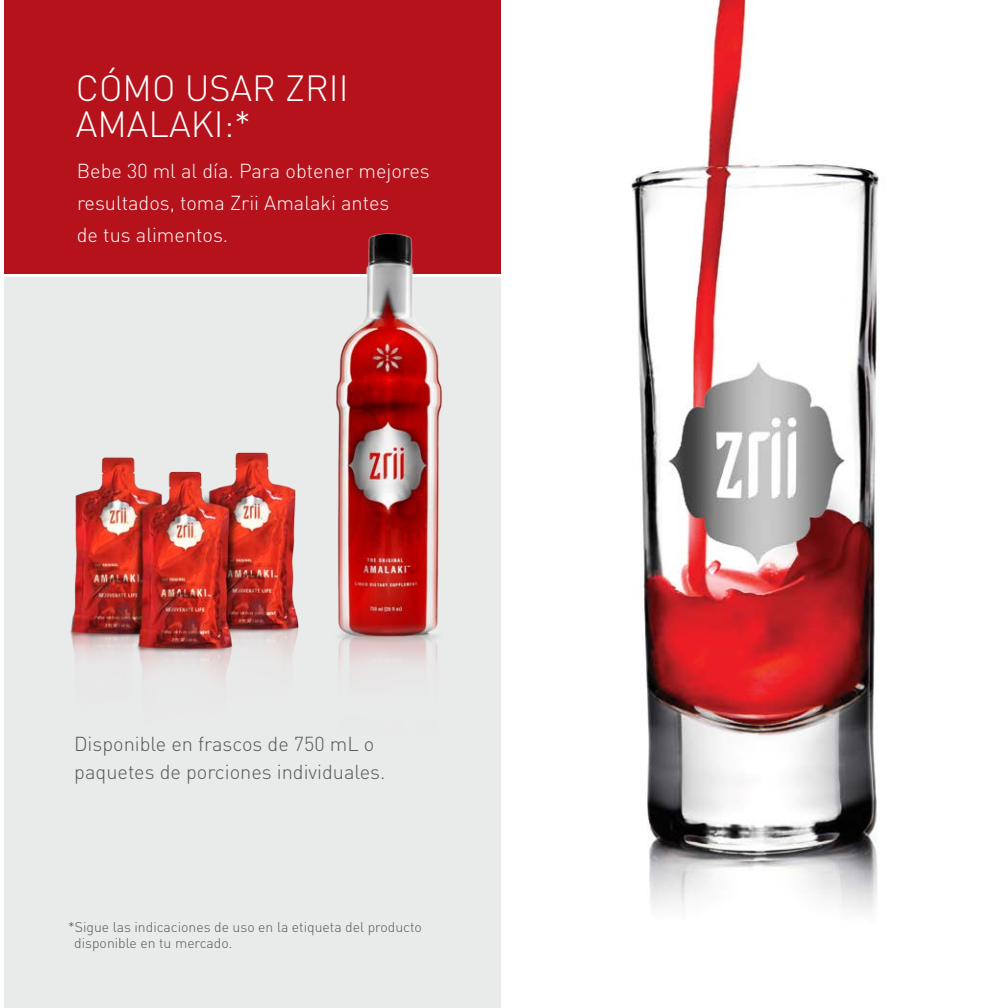
<style>
.page{position:relative;width:1008px;height:1008px;background:#fff}
.page>*{position:absolute;margin:0;border:0;box-sizing:border-box;transform-origin:0 0}
.t1{font:300 36px/36px "DIN";color:#fff}
.t2{font:300 20px/32px "DIN";color:#fff}
.t3{font:300 20px/28px "DIN";color:#555759}
.t4{font:300 14px/16.8px "DIN";color:#555759}
</style>
<div class="page">
<img style="left:631px;top:0;width:248px;height:912px">
<div style="left:4px;top:0;width:497px;height:274px;background:#b5121b"></div>
<div style="left:4px;top:278px;width:497px;height:730px;background:#e9eaea"></div>
<img style="left:33px;top:233px;width:440px;height:444px">
<h1 class="t1" style="left:76px;top:70px;width:274px">CÓMO USAR ZRII<br>AMALAKI:*</h1>
<p class="t2" style="left:77px;top:155px;width:354px">Bebe 30 ml al día. Para obtener mejores resultados, toma Zrii Amalaki antes<br>de tus alimentos.</p>
<p class="t3" style="left:74px;top:730px;width:313px">Disponible en frascos de 750 mL o paquetes de porciones individuales.</p>
<p class="t4" style="left:74px;top:918px;width:349px;text-indent:-6px">*Sigue las indicaciones de uso en la etiqueta del producto disponible en tu mercado.</p>
</div>
